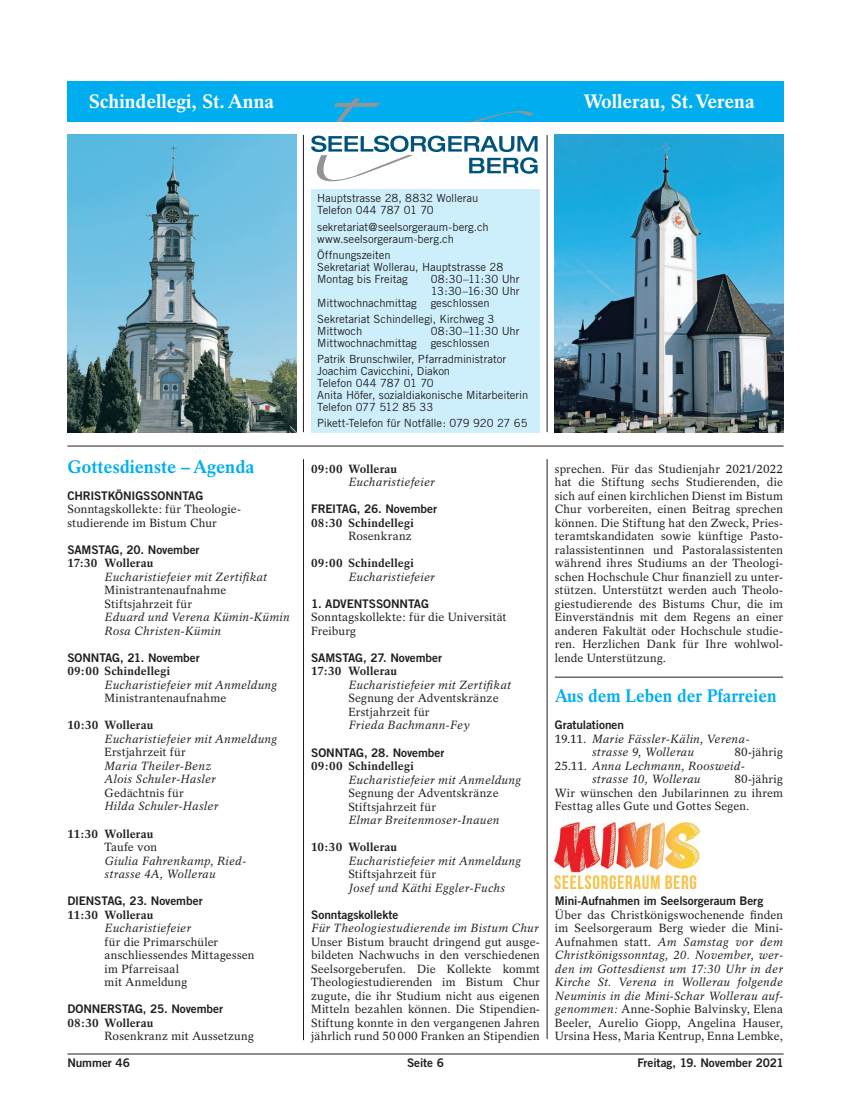
<style>
.page{position:relative;width:851px;height:1117px;background:#fff}
.page>*{position:absolute;margin:0;border:0;box-sizing:border-box;transform-origin:0 0}
.t1{font:700 19.38px "Rotation";color:#fff}
.t2{font:700 18.12px "Rotation";color:#00aeef;scale:.95 1}
.t3{font:700 18.12px "Rotation";color:#00aeef}
.t4{font:11.88px/13.5px "Rotation";letter-spacing:.015em;color:#231f20}
.t5{font:italic 11.88px/13.5px "Rotation";letter-spacing:.02em;color:#231f20}
.t6{font:11.88px "Trade Gothic Bold Two";letter-spacing:-.01em;color:#231f20}
.t7{font:700 11.88px "Rotation";letter-spacing:.015em;color:#231f20}
.t8{font:11.88px "Rotation";letter-spacing:-.01em;color:#231f20}
.t9{font:11.25px/11.9px "Trade Gothic";letter-spacing:-.005em;color:#231f20}
.s1{font-style:normal}
.s2{font-style:italic}
</style>
<div class="page">
<hr style="left:67px;top:1053px;width:716px;height:1px;background:#231f20">
<hr style="left:554px;top:676px;width:229px;height:1px;background:#231f20">
<div style="left:311px;top:189px;width:228px;height:243px;background:#cdeffb"></div>
<hr style="left:303px;top:459px;width:1px;height:580px;background:#231f20">
<hr style="left:547px;top:459px;width:1px;height:579px;background:#231f20">
<hr style="left:547px;top:135px;width:1px;height:297px;background:#231f20">
<hr style="left:303px;top:135px;width:1px;height:297px;background:#231f20">
<div style="left:67px;top:81px;width:229px;height:40px;background:#00aeef"></div>
<div style="left:555px;top:81px;width:228px;height:40px;background:#00aeef"></div>
<img style="left:67px;top:135px;width:229px;height:297px">
<img style="left:555px;top:135px;width:228px;height:297px">
<svg style="left:311px;top:136px;width:226px;height:45px"></svg>
<div style="left:296px;top:81px;width:258px;height:40px;background:#00aeef"></div>
<svg style="left:474px;top:111px;width:60px;height:10px"></svg>
<svg style="left:334px;top:98px;width:46px;height:23px"></svg>
<hr style="left:67px;top:445px;width:716px;height:1px;background:#231f20">
<img style="left:554px;top:822px;width:145px;height:66px">
<h1 class="t1" style="left:89px;top:90px;width:186px">Schindellegi, St. Anna</h1>
<h1 class="t1" style="left:583px;top:90px;width:172px">Wollerau, St. Verena</h1>
<h2 class="t3" style="left:67px;top:455px;width:189px">Gottesdienste – Agenda</h2>
<p class="t6" style="left:67px;top:488px;width:137px">CHRISTKÖNIGSSONNTAG</p>
<p class="t4" style="left:67px;top:502px;width:175px">Sonntagskollekte: für Theologie&shy;studierende im Bistum Chur</p>
<p class="t6" style="left:67px;top:542px;width:134px">SAMSTAG, 20. November</p>
<p class="t7" style="left:67px;top:556px;width:87px">17:30 Wollerau</p>
<p class="t5" style="left:105px;top:570px;width:164px">Eucharistiefeier mit Zertifikat</p>
<p class="t4" style="left:105px;top:583px;width:123px">Ministrantenaufnahme<br>Stiftsjahrzeit für</p>
<p class="t5" style="left:105px;top:610px;width:187px">Eduard und Verena Kümin-Kümin<br>Rosa Christen-Kümin</p>
<p class="t6" style="left:67px;top:650px;width:134px">SONNTAG, 21. November</p>
<p class="t7" style="left:67px;top:664px;width:104px">09:00 Schindellegi</p>
<p class="t5" style="left:105px;top:678px;width:174px">Eucharistiefeier mit Anmeldung</p>
<p class="t4" style="left:105px;top:691px;width:123px">Ministrantenaufnahme</p>
<p class="t7" style="left:67px;top:718px;width:87px">10:30 Wollerau</p>
<p class="t5" style="left:105px;top:732px;width:174px">Eucharistiefeier mit Anmeldung</p>
<p class="t4" style="left:105px;top:745px;width:83px">Erstjahrzeit für</p>
<p class="t5" style="left:105px;top:759px;width:113px">Maria Theiler-Benz<br>Alois Schuler-Hasler</p>
<p class="t4" style="left:105px;top:786px;width:80px">Gedächtnis für</p>
<p class="t5" style="left:105px;top:799px;width:115px">Hilda Schuler-Hasler</p>
<p class="t7" style="left:67px;top:826px;width:87px">11:30 Wollerau</p>
<p class="t8" style="left:105px;top:839px;width:54px">Taufe von</p>
<p class="t5" style="left:105px;top:853px;width:143px">Giulia Fahrenkamp, Ried&shy;strasse 4A, Wollerau</p>
<p class="t6" style="left:67px;top:893px;width:137px">DIENSTAG, 23. November</p>
<p class="t7" style="left:67px;top:907px;width:87px">11:30 Wollerau</p>
<p class="t5" style="left:105px;top:921px;width:88px">Eucharistiefeier</p>
<p class="t4" style="left:105px;top:934px;width:151px">für die Primarschüler anschliessendes Mittagessen im Pfarreisaal<br>mit Anmeldung</p>
<p class="t6" style="left:67px;top:1001px;width:157px">DONNERSTAG, 25. November</p>
<p class="t7" style="left:67px;top:1015px;width:87px">08:30 Wollerau</p>
<p class="t4" style="left:105px;top:1029px;width:151px">Rosenkranz mit Aussetzung</p>
<p class="t9" style="left:317px;top:192px;width:162px">Hauptstrasse 28, 8832 Wollerau<br>Telefon 044 787 01 70</p>
<p class="t9" style="left:317px;top:220px;width:173px">sekretariat@seelsorgeraum-berg.ch www.seelsorgeraum-berg.ch</p>
<p class="t9" style="left:317px;top:248px;width:187px">Öffnungszeiten<br>Sekretariat Wollerau, Hauptstrasse 28<br>Montag bis Freitag</p>
<p class="t9" style="left:430px;top:272px;width:90px">08:30–11:30 Uhr</p>
<p class="t9" style="left:430px;top:284px;width:90px">13:30–16:30 Uhr</p>
<p class="t9" style="left:317px;top:296px;width:174px">Mittwochnachmittag geschlossen</p>
<p class="t9" style="left:317px;top:312px;width:178px">Sekretariat Schindellegi, Kirchweg 3<br>Mittwoch</p>
<p class="t9" style="left:317px;top:324px;width:204px;text-indent:113px">08:30–11:30 Uhr<br>Mittwochnachmittag geschlossen</p>
<p class="t9" style="left:317px;top:352px;width:213px">Patrik Brunschwiler, Pfarradministrator<br>Joachim Cavicchini, Diakon<br>Telefon 044 787 01 70<br>Anita Höfer, sozialdiakonische Mitarbeiterin<br>Telefon 077 512 85 33</p>
<p class="t9" style="left:317px;top:416px;width:212px">Pikett-Telefon für Notfälle: 079 920 27 65</p>
<p class="t7" style="left:311px;top:461px;width:87px">09:00 Wollerau</p>
<p class="t5" style="left:348px;top:475px;width:88px">Eucharistiefeier</p>
<p class="t6" style="left:311px;top:501px;width:127px">FREITAG, 26. November</p>
<p class="t7" style="left:311px;top:515px;width:104px">08:30 Schindellegi</p>
<p class="t4" style="left:348px;top:529px;width:65px">Rosenkranz</p>
<p class="t7" style="left:311px;top:556px;width:104px">09:00 Schindellegi</p>
<p class="t5" style="left:348px;top:570px;width:88px">Eucharistiefeier</p>
<p class="t6" style="left:311px;top:596px;width:119px">1. ADVENTSSONNTAG</p>
<p class="t4" style="left:311px;top:610px;width:197px">Sonntagskollekte: für die Universität<br>Freiburg</p>
<p class="t6" style="left:311px;top:650px;width:132px">SAMSTAG, 27. November</p>
<p class="t7" style="left:311px;top:664px;width:87px">17:30 Wollerau</p>
<p class="t5" style="left:348px;top:678px;width:164px">Eucharistiefeier mit Zertifikat</p>
<p class="t4" style="left:348px;top:691px;width:152px">Segnung der Adventskränze<br>Erstjahrzeit für</p>
<p class="t5" style="left:348px;top:718px;width:123px">Frieda Bachmann-Fey</p>
<p class="t6" style="left:311px;top:744px;width:135px">SONNTAG, 28. November</p>
<p class="t7" style="left:311px;top:758px;width:104px">09:00 Schindellegi</p>
<p class="t5" style="left:348px;top:772px;width:174px">Eucharistiefeier mit Anmeldung</p>
<p class="t4" style="left:348px;top:786px;width:152px">Segnung der Adventskränze<br>Stiftsjahrzeit für</p>
<p class="t5" style="left:348px;top:813px;width:153px">Elmar Breitenmoser-Inauen</p>
<p class="t7" style="left:311px;top:839px;width:87px">10:30 Wollerau</p>
<p class="t5" style="left:348px;top:853px;width:174px">Eucharistiefeier mit Anmeldung</p>
<p class="t4" style="left:348px;top:867px;width:89px">Stiftsjahrzeit für</p>
<p class="t5" style="left:348px;top:880px;width:158px">Josef und Käthi Eggler-Fuchs</p>
<p class="t6" style="left:311px;top:906px;width:89px">Sonntagskollekte</p>
<p class="t5" style="left:311px;top:921px;width:229px">Für Theologiestudierende im Bistum Chur</p>
<p class="t4" style="left:311px;top:934px;width:230px;text-align:justify">Unser Bistum braucht dringend gut ausge&shy;bildeten Nachwuchs in den verschiedenen Seelsorgeberufen. Die Kollekte kommt Theologiestudierenden im Bistum Chur zugute, die ihr Studium nicht aus eigenen Mitteln bezahlen können. Die Stipendien-Stiftung konnte in den vergangenen Jahren jährlich rund 50 000 Franken an Stipendien</p>
<p class="t4" style="left:554px;top:462px;width:230px;text-align:justify">sprechen. Für das Studienjahr 2021/2022 hat die Stiftung sechs Studierenden, die sich auf einen kirchlichen Dienst im Bistum Chur vorbereiten, einen Beitrag sprechen können. Die Stiftung hat den Zweck, Pries&shy;teramtskandidaten sowie künftige Pasto&shy;ralassistentinnen und Pastoralassistenten während ihres Studiums an der Theologi&shy;schen Hochschule Chur finanziell zu unter&shy;stützen. Unterstützt werden auch Theolo&shy;giestudierende des Bistums Chur, die im Einverständnis mit dem Regens an einer anderen Fakultät oder Hochschule studie&shy;ren. Herzlichen Dank für Ihre wohlwol&shy;lende Unterstützung.</p>
<h2 class="t2" style="left:554px;top:685px;width:235px">Aus dem Leben der Pfarreien</h2>
<p class="t6" style="left:554px;top:717px;width:71px">Gratulationen</p>
<p class="t5" style="left:592px;top:732px;width:159px;text-indent:-37px"><span class="s1">19.11.</span> Marie Fässler-Kälin, Verena&shy;strasse 9, Wollerau</p>
<p class="t4" style="left:734px;top:745px;width:50px">80-jährig</p>
<p class="t5" style="left:554px;top:759px;width:191px"><span class="s1">25.11.</span> Anna Lechmann, Roosweid-</p>
<p class="t5" style="left:592px;top:772px;width:110px">strasse 10, Wollerau</p>
<p class="t4" style="left:554px;top:772px;width:230px;text-align:justify;text-indent:180px">80-jährig Wir wünschen den Jubilarinnen zu ihrem Festtag alles Gute und Gottes Segen.</p>
<p class="t6" style="left:554px;top:893px;width:210px">Mini-Aufnahmen im Seelsorgeraum Berg</p>
<p class="t4" style="left:554px;top:907px;width:230px;text-align:justify">Über das Christkönigswochenende finden im Seelsorgeraum Berg wieder die Mini-Aufnahmen statt. <span class="s2">Am Samstag vor dem Christkönigssonntag, 20. November, wer&shy;den im Gottesdienst um 17:30 Uhr in der Kirche St. Verena in Wollerau folgende Neuminis in die Mini-Schar Wollerau auf&shy;genommen:</span> Anne-Sophie Balvinsky, Elena Beeler, Aurelio Giopp, Angelina Hauser, Ursina Hess, Maria Kentrup, Enna Lembke,</p>
<p class="t6" style="left:67px;top:1055px;width:64px">Nummer 46</p>
<p class="t6" style="left:407px;top:1055px;width:38px">Seite 6</p>
<p class="t6" style="left:637px;top:1055px;width:148px">Freitag, 19. November 2021</p>
</div>
